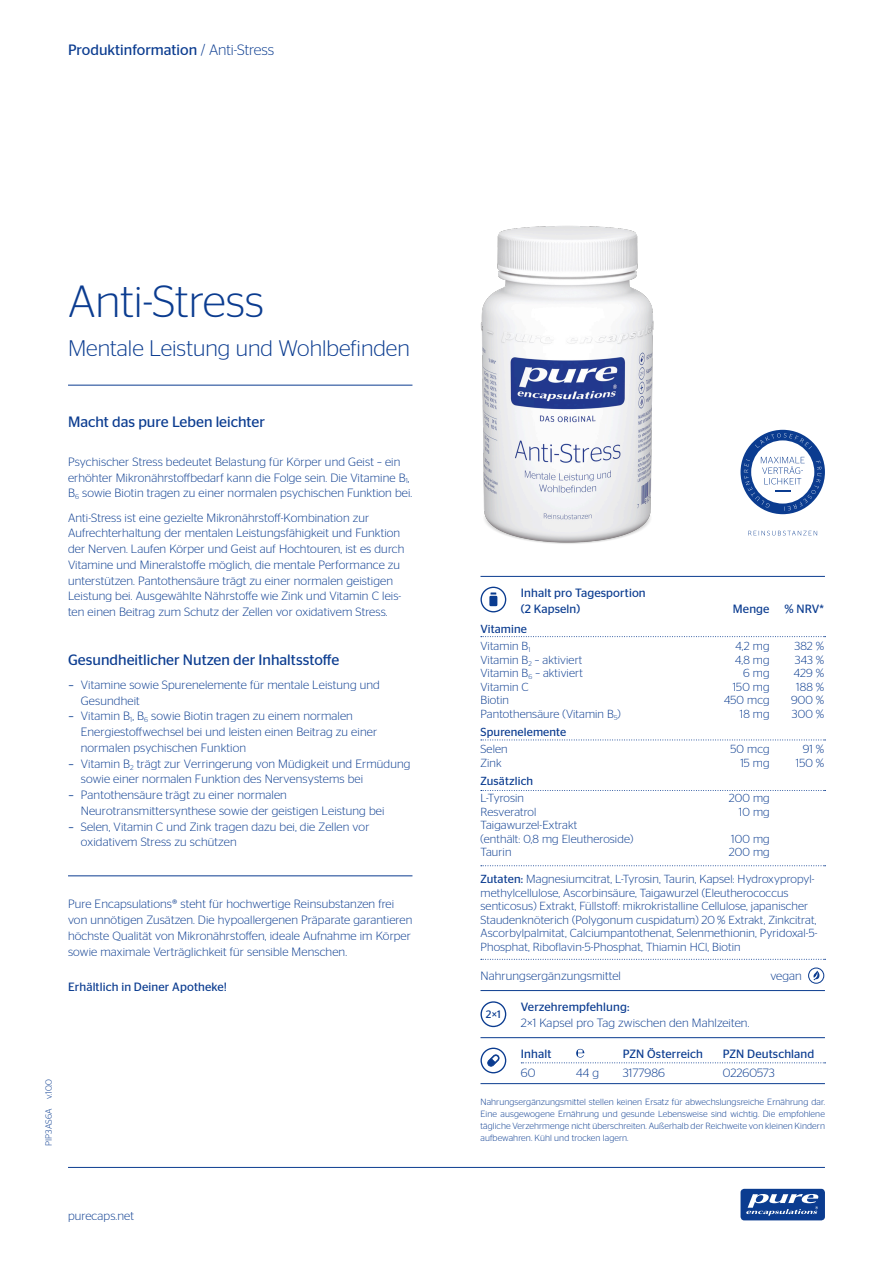
<style>
.page{position:relative;width:893px;height:1263px;background:#fff}
.page>*{position:absolute;margin:0;border:0;box-sizing:border-box;transform-origin:0 0}
.t1{font:300 45px "Stag Sans";color:#0b3c90}
.t2{font:300 22.5px "Stag Sans";color:#0b3c90}
.t3{font:15px "Stag Sans";color:#0b3c90}
.t4{font:300 12px/15.8px "Stag Sans";letter-spacing:.01em;color:#0b3c90}
.t5{font:12px/15.8px "Stag Sans";letter-spacing:.01em;color:#0b3c90}
.t6{font:300 11.7px/13.5px "Stag Sans";letter-spacing:.01em;color:#0b3c90}
.t7{font:11.7px/17.7px "Stag Sans";letter-spacing:.01em;color:#0b3c90}
.t8{font:10.8px "Stag Sans";color:#0b3c90}
.t9{font:300 9px/12px "Stag Sans";letter-spacing:.01em;color:#0b3c90;text-align:justify}
.s1{font-weight:300}
.s2{font-family:"Solex Medium Lining";font-weight:400}
.s3{font-weight:400}
</style>
<div class="page">
<hr style="left:68px;top:1167px;width:757px;height:1px;background:#0b3c90">
<div style="left:740px;top:1189px;width:85px;height:31px;background:#0b3c90;border-radius:4px"></div>
<svg style="left:746px;top:1194px;width:73px;height:22px"></svg>
<svg style="left:808px;top:967px;width:16px;height:17px"></svg>
<hr style="left:480px;top:576px;width:345px;height:1px;background:#0b3c90">
<hr style="left:480px;top:990px;width:345px;height:1px;background:#0b3c90">
<hr style="left:480px;top:1037px;width:345px;height:1px;background:#0b3c90">
<svg style="left:480px;top:587px;width:26px;height:25px"></svg>
<img style="left:412px;top:226px;width:311px;height:351px">
<svg style="left:480px;top:1047px;width:26px;height:26px"></svg>
<svg style="left:521px;top:1049px;width:305px;height:14px"></svg>
<svg style="left:481px;top:959px;width:345px;height:1px"></svg>
<svg style="left:481px;top:790px;width:345px;height:1px"></svg>
<svg style="left:481px;top:865px;width:345px;height:1px"></svg>
<svg style="left:481px;top:739px;width:345px;height:1px"></svg>
<svg style="left:481px;top:636px;width:345px;height:1px"></svg>
<hr style="left:68px;top:385px;width:344px;height:1px;background:#0b3c90">
<svg style="left:748px;top:531px;width:69px;height:4px"></svg>
<svg style="left:740px;top:430px;width:85px;height:84px"></svg>
<svg style="left:480px;top:1001px;width:26px;height:26px"></svg>
<hr style="left:68px;top:875px;width:344px;height:1px;background:#0b3c90">
<hr style="left:480px;top:1083px;width:345px;height:1px;background:#0b3c90">
<p class="t3" style="left:68px;top:41px;width:208px">Produktinformation <span class="s1">/ Anti-Stress</span></p>
<h1 class="t1" style="left:68px;top:276px;width:198px">Anti-Stress</h1>
<h2 class="t2" style="left:68px;top:336px;width:343px">Mentale Leistung und Wohlbefinden</h2>
<p class="t3" style="left:68px;top:413px;width:199px">Macht das pure Leben leichter</p>
<p class="t4" style="left:68px;top:454px;width:346px">Psychischer Stress bedeutet Belastung für Körper und Geist – ein erhöhter Mikronährstoffbedarf kann die Folge sein. Die Vitamine B<sub>1</sub>,<br>B<sub>6</sub> sowie Biotin tragen zu einer normalen psychischen Funktion bei.</p>
<p class="t4" style="left:68px;top:509px;width:338px">Anti-Stress ist eine gezielte Mikronährstoff-Kombination zur Aufrechterhaltung der mentalen Leistungsfähigkeit und Funktion der Nerven. Laufen Körper und Geist auf Hochtouren, ist es durch Vitamine und Mineralstoffe möglich, die mentale Performance zu unterstützen. Pantothensäure trägt zu einer normalen geistigen Leistung bei. Ausgewählte Nährstoffe wie Zink und Vitamin C leis&shy;ten einen Beitrag zum Schutz der Zellen vor oxidativem Stress.</p>
<p class="t3" style="left:68px;top:651px;width:273px">Gesundheitlicher Nutzen der Inhaltsstoffe</p>
<p class="t4" style="left:81px;top:677px;width:301px;text-indent:-12px"><span class="s2">–</span> Vitamine sowie Spurenelemente für mentale Leistung und<br>Gesundheit</p>
<p class="t4" style="left:81px;top:708px;width:298px;text-indent:-12px"><span class="s2">–</span> Vitamin B<sub>1</sub>, B<sub>6</sub> sowie Biotin tragen zu einem normalen<br>Energiestoffwechsel bei und leisten einen Beitrag zu einer normalen psychischen Funktion</p>
<p class="t4" style="left:81px;top:755px;width:331px;text-indent:-12px"><span class="s2">–</span> Vitamin B<sub>2</sub> trägt zur Verringerung von Müdigkeit und Ermüdung sowie einer normalen Funktion des Nervensystems bei</p>
<p class="t4" style="left:81px;top:787px;width:305px;text-indent:-12px"><span class="s2">–</span> Pantothensäure trägt zu einer normalen<br>Neurotransmittersynthese sowie der geistigen Leistung bei</p>
<p class="t4" style="left:81px;top:818px;width:290px;text-indent:-12px"><span class="s2">–</span> Selen, Vitamin C und Zink tragen dazu bei, die Zellen vor oxidativem Stress zu schützen</p>
<p class="t4" style="left:68px;top:896px;width:346px">Pure Encapsulations® steht für hochwertige Reinsubstanzen frei von unnötigen Zusätzen. Die hypoallergenen Präparate garantieren höchste Qualität von Mikronährstoffen, ideale Aufnahme im Körper sowie maximale Verträglichkeit für sensible Menschen.</p>
<p class="t5" style="left:68px;top:979px;width:160px">Erhältlich in Deiner Apotheke!</p>
<p class="t9" style="left:43px;top:1146px;width:69px;rotate:-90deg">PIP3AS6A v.10.0</p>
<p class="t4" style="left:68px;top:1208px;width:67px">purecaps.net</p>
<p class="t5" style="left:521px;top:585px;width:126px">Inhalt pro Tagesportion (2 Kapseln)</p>
<p class="t7" style="left:480px;top:620px;width:52px">Vitamine<br><span class="s1">Vitamin B</span><sub>1</sub></p>
<p class="t5" style="left:733px;top:600px;width:93px">Menge % NRV*</p>
<p class="t6" style="left:735px;top:639px;width:36px">4,2 mg</p>
<p class="t6" style="left:795px;top:639px;width:31px">382 %</p>
<p class="t6" style="left:480px;top:653px;width:103px">Vitamin B<sub>2</sub> – aktiviert</p>
<p class="t6" style="left:735px;top:653px;width:36px">4,8 mg</p>
<p class="t6" style="left:795px;top:653px;width:31px">343 %</p>
<p class="t6" style="left:480px;top:666px;width:104px">Vitamin B<sub>6</sub> – aktiviert</p>
<p class="t6" style="left:743px;top:666px;width:28px">6 mg</p>
<p class="t6" style="left:794px;top:666px;width:32px">429 %</p>
<p class="t6" style="left:480px;top:680px;width:50px">Vitamin C</p>
<p class="t6" style="left:733px;top:680px;width:38px">150 mg</p>
<p class="t6" style="left:796px;top:680px;width:30px">188 %</p>
<p class="t6" style="left:480px;top:693px;width:30px">Biotin</p>
<p class="t6" style="left:724px;top:693px;width:47px">450 mcg</p>
<p class="t6" style="left:791px;top:693px;width:35px">900 %</p>
<p class="t6" style="left:480px;top:707px;width:142px">Pantothensäure (Vitamin B<sub>5</sub>)</p>
<p class="t6" style="left:740px;top:707px;width:31px">18 mg</p>
<p class="t6" style="left:792px;top:707px;width:34px">300 %</p>
<p class="t7" style="left:480px;top:723px;width:87px">Spurenelemente</p>
<p class="t6" style="left:480px;top:742px;width:29px">Selen</p>
<p class="t6" style="left:731px;top:742px;width:40px">50 mcg</p>
<p class="t6" style="left:803px;top:742px;width:23px">91 %</p>
<p class="t6" style="left:480px;top:756px;width:23px">Zink</p>
<p class="t6" style="left:740px;top:756px;width:31px">15 mg</p>
<p class="t6" style="left:796px;top:756px;width:30px">150 %</p>
<p class="t7" style="left:480px;top:772px;width:54px">Zusätzlich</p>
<p class="t6" style="left:480px;top:791px;width:45px">L-Tyrosin</p>
<p class="t6" style="left:729px;top:791px;width:42px">200 mg</p>
<p class="t6" style="left:480px;top:805px;width:57px">Resveratrol</p>
<p class="t6" style="left:739px;top:805px;width:32px">10 mg</p>
<p class="t6" style="left:480px;top:818px;width:154px">Taigawurzel-Extrakt<br>(enthält: 0,8 mg Eleutheroside)</p>
<p class="t6" style="left:731px;top:832px;width:40px">100 mg</p>
<p class="t6" style="left:480px;top:845px;width:32px">Taurin</p>
<p class="t6" style="left:729px;top:845px;width:42px">200 mg</p>
<p class="t6" style="left:480px;top:872px;width:338px"><span class="s3">Zutaten:</span> Magnesiumcitrat, L-Tyrosin, Taurin, Kapsel: Hydroxypropyl&shy;methylcellulose, Ascorbinsäure, Taigawurzel (Eleutherococcus senticosus) Extrakt, Füllstoff: mikrokristalline Cellulose, japanischer Staudenknöterich (Polygonum cuspidatum) 20 % Extrakt, Zinkcitrat, Ascorbylpalmitat, Calciumpantothenat, Selenmethionin, Pyridoxal-5- Phosphat, Riboflavin-5-Phosphat, Thiamin HCl, Biotin</p>
<p class="t4" style="left:480px;top:968px;width:142px">Nahrungsergänzungsmittel</p>
<p class="t4" style="left:770px;top:968px;width:33px">vegan</p>
<p class="t5" style="left:521px;top:999px;width:110px">Verzehrempfehlung:</p>
<p class="t4" style="left:521px;top:1014px;width:230px">2×1 Kapsel pro Tag zwischen den Mahlzeiten.</p>
<p class="t5" style="left:521px;top:1045px;width:32px">Inhalt</p>
<p class="t5" style="left:623px;top:1045px;width:82px">PZN Österreich</p>
<p class="t5" style="left:723px;top:1045px;width:93px">PZN Deutschland</p>
<p class="t4" style="left:521px;top:1065px;width:16px">60</p>
<p class="t4" style="left:576px;top:1065px;width:24px">44 g</p>
<p class="t4" style="left:623px;top:1065px;width:44px">3177986</p>
<p class="t4" style="left:723px;top:1065px;width:53px">02260573</p>
<p class="t8" style="left:486px;top:1008px;width:16px">2×1</p>
<p class="t9" style="left:480px;top:1096px;width:346px">Nahrungsergänzungsmittel stellen keinen Ersatz für abwechslungsreiche Ernährung dar.<br>Eine ausgewogene Ernährung und gesunde Lebensweise sind wichtig. Die empfohlene tägliche Verzehrmenge nicht überschreiten. Außerhalb der Reichweite von kleinen Kindern aufbewahren. Kühl und trocken lagern.</p>
</div>
